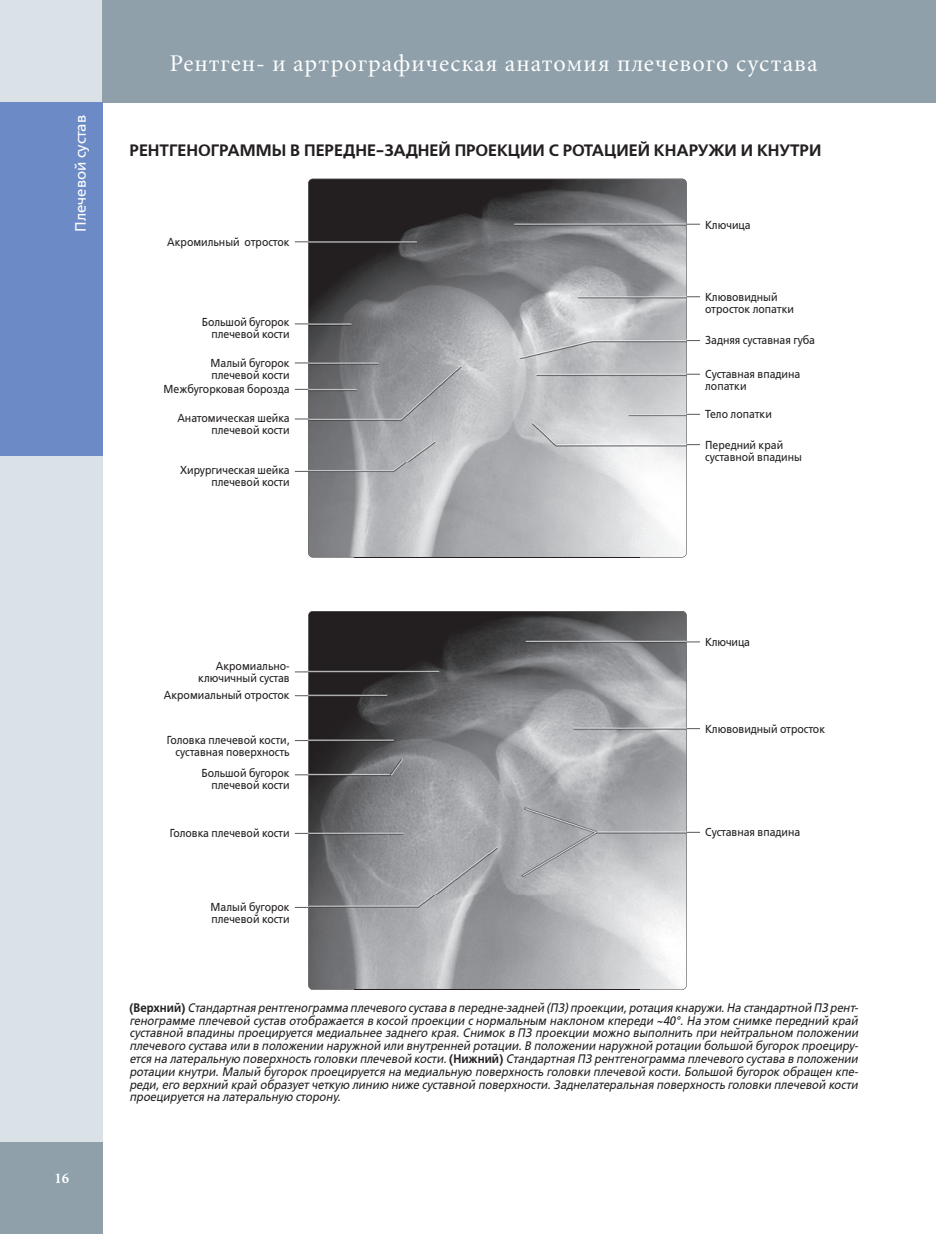
<style>
.page{position:relative;width:936px;height:1234px;background:#fff}
.page>*{position:absolute;margin:0;border:0;box-sizing:border-box;transform-origin:0 0}
.t1{font:24px "Minion Cyr";letter-spacing:.04em;color:#fff}
.t2{font:16.5px "Free Set Demi C";color:#231f20}
.t3{font:15px "Free Set C";color:#fff}
.t4{font:700 15px "Minion Cyr";color:#fff}
.t5{font:italic 12.3px/12.8px "Free Set C";color:#231f20;text-align:justify;scale:.91 1}
.t6{font:11.55px/12px "Free Set C";color:#231f20;text-align:right;scale:.91 1}
.s1{font-family:"Free Set Demi C";font-style:normal}
</style>
<div class="page">
<div style="left:0;top:0;width:102px;height:1142px;background:#dae2e7"></div>
<div style="left:0;top:1142px;width:102px;height:91px;background:#8fa0aa"></div>
<div style="left:102px;top:0;width:833px;height:102px;background:#8fa0aa"></div>
<div style="left:0;top:102px;width:102px;height:353px;background:#6c8bc6"></div>
<img style="left:295px;top:241px;width:13px;height:231px">
<img style="left:686px;top:181px;width:14px;height:374px">
<img style="left:355px;top:226px;width:284px;height:331px">
<img style="left:308px;top:179px;width:378px;height:47px">
<img style="left:308px;top:225px;width:47px;height:332px">
<img style="left:639px;top:225px;width:47px;height:332px">
<img style="left:355px;top:557px;width:284px;height:1px">
<img style="left:686px;top:613px;width:14px;height:375px">
<img style="left:355px;top:658px;width:284px;height:331px">
<img style="left:295px;top:671px;width:13px;height:237px">
<img style="left:308px;top:611px;width:378px;height:47px">
<img style="left:308px;top:657px;width:47px;height:332px">
<img style="left:355px;top:989px;width:284px;height:1px">
<p class="t3" style="left:72px;top:232px;width:119px;rotate:-90deg">Плечевой сустав</p>
<h1 class="t1" style="left:170px;top:49px;width:649px">Рентген- и артрографическая анатомия плечевого сустава</h1>
<h2 class="t2" style="left:129px;top:141px;width:693px">РЕНТГЕНОГРАММЫ В ПЕРЕДНЕ-ЗАДНЕЙ ПРОЕКЦИИ С РОТАЦИЕЙ КНАРУЖИ И КНУТРИ</h2>
<p class="t6" style="left:167px;top:236px;width:136px">Акромильный отросток</p>
<p class="t6" style="left:202px;top:316px;width:98px">Большой бугорок плечевой кости</p>
<p class="t6" style="left:211px;top:357px;width:88px;text-align:left">Малый бугорок плечевой кости</p>
<p class="t6" style="left:163px;top:383px;width:140px">Межбугорковая борозда</p>
<p class="t6" style="left:177px;top:411px;width:125px">Анатомическая шейка плечевой кости</p>
<p class="t6" style="left:180px;top:464px;width:122px">Хирургическая шейка плечевой кости</p>
<p class="t6" style="left:705px;top:219px;width:51px">Ключица</p>
<p class="t6" style="left:705px;top:291px;width:99px;text-align:left">Клювовидный отросток лопатки</p>
<p class="t6" style="left:705px;top:334px;width:122px">Задняя суставная губа</p>
<p class="t6" style="left:705px;top:368px;width:106px;text-align:left">Суставная впадина лопатки</p>
<p class="t6" style="left:705px;top:408px;width:75px">Тело лопатки</p>
<p class="t6" style="left:705px;top:438px;width:108px;text-align:left">Передний край суставной впадины</p>
<p class="t4" style="left:54px;top:1169px;width:16px">16</p>
<p class="t6" style="left:198px;top:660px;width:102px">Акромиально&shy;ключичный сустав</p>
<p class="t6" style="left:164px;top:688px;width:140px">Акромиальный отросток</p>
<p class="t6" style="left:167px;top:733px;width:136px">Головка плечевой кости, суставная поверхность</p>
<p class="t6" style="left:201px;top:767px;width:98px">Большой бугорок плечевой кости</p>
<p class="t6" style="left:170px;top:827px;width:133px">Головка плечевой кости</p>
<p class="t6" style="left:211px;top:901px;width:88px;text-align:left">Малый бугорок плечевой кости</p>
<p class="t6" style="left:705px;top:635px;width:51px">Ключица</p>
<p class="t6" style="left:705px;top:723px;width:133px">Клювовидный отросток</p>
<p class="t6" style="left:705px;top:826px;width:106px">Суставная впадина</p>
<p class="t5" style="left:129px;top:1001px;width:802px"><span class="s1">(Верхний)</span> Стандартная рентгенограмма плечевого сустава в передне-задней (ПЗ) проекции, ротация кнаружи. На стандартной ПЗ рент&shy;генограмме плечевой сустав отображается в косой проекции с нормальным наклоном кпереди ~40°. На этом снимке передний край суставной впадины проецируется медиальнее заднего края. Снимок в ПЗ проекции можно выполнить при нейтральном положении плечевого сустава или в положении наружной или внутренней ротации. В положении наружной ротации большой бугорок проециру&shy;ется на латеральную поверхность головки плечевой кости. <span class="s1">(Нижний)</span> Стандартная ПЗ рентгенограмма плечевого сустава в положении ротации кнутри. Малый бугорок проецируется на медиальную поверхность головки плечевой кости. Большой бугорок обращен кпе&shy;реди, его верхний край образует четкую линию ниже суставной поверхности. Заднелатеральная поверхность головки плечевой кости проецируется на латеральную сторону.</p>
</div>
